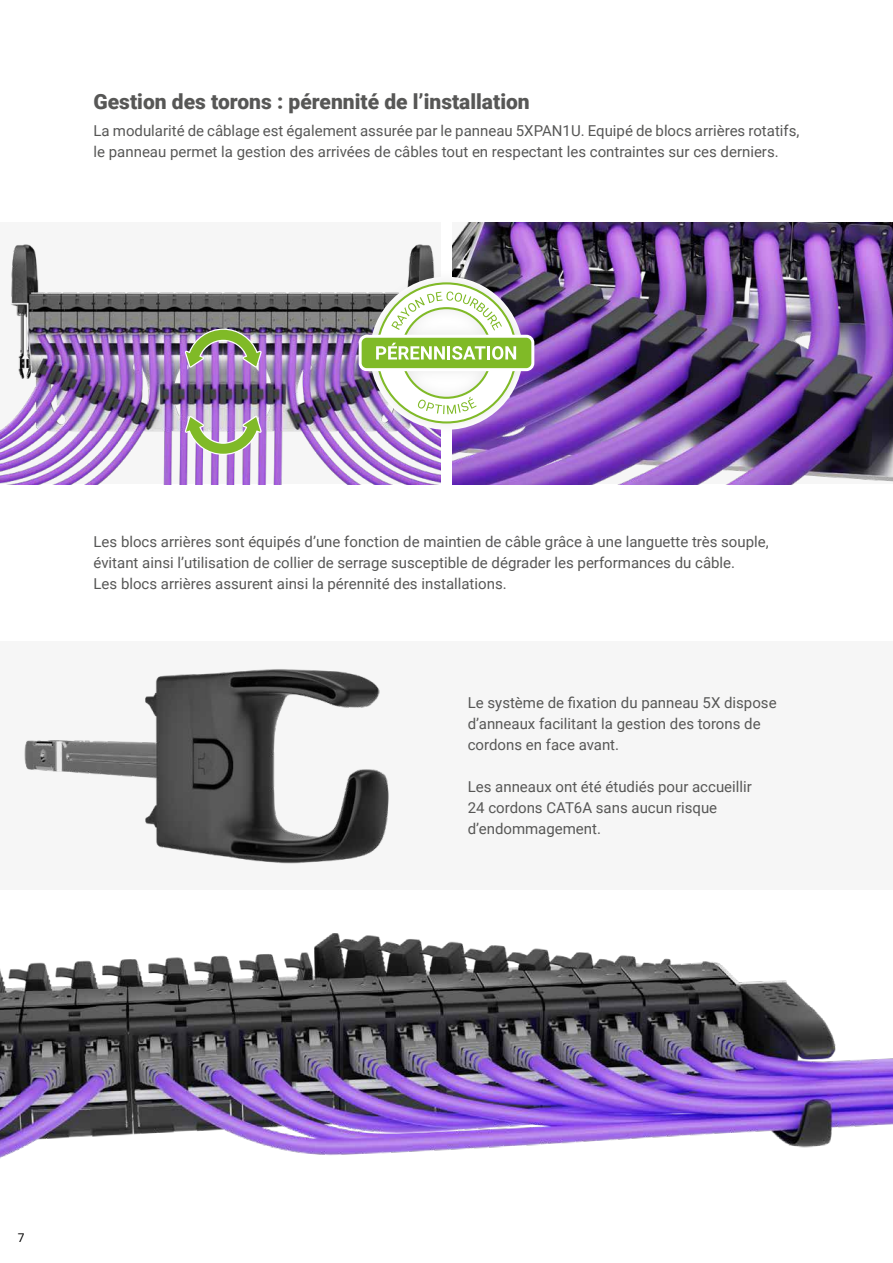
<style>
.page{position:relative;width:893px;height:1263px;background:#fff}
.page>*{position:absolute;margin:0;border:0;box-sizing:border-box;transform-origin:0 0}
.t1{font:900 21px "Roboto";color:#575756}
.t2{font:15px/21px "Roboto";color:#575756}
.t3{font:12px "Roboto";color:#000}
</style>
<div class="page">
<div style="left:0;top:222px;width:440px;height:262px;background:#f6f6f6"></div>
<img style="left:0;top:244px;width:440px;height:240px">
<img style="left:453px;top:222px;width:440px;height:262px">
<div style="left:0;top:641px;width:893px;height:249px;background:#f6f6f6"></div>
<div style="left:344px;top:269px;width:204px;height:169px;background:#000;opacity:.1"></div>
<div style="left:360px;top:336px;width:173px;height:34px;background:#80ba27;border-radius:7px"></div>
<div style="left:359px;top:335px;width:175px;height:36px;border:3px solid #fff;border-radius:7px"></div>
<svg style="left:376px;top:282px;width:141px;height:141px"></svg>
<svg style="left:185px;top:416px;width:77px;height:39px"></svg>
<img style="left:185px;top:329px;width:77px;height:39px">
<img style="left:0;top:933px;width:893px;height:226px">
<img style="left:24px;top:669px;width:365px;height:195px">
<h1 class="t1" style="left:94px;top:87px;width:438px">Gestion des torons : pérennité de l’installation</h1>
<p class="t2" style="left:94px;top:120px;width:707px">La modularité de câblage est également assurée par le panneau 5XPAN1U. Equipé de blocs arrières rotatifs, le panneau permet la gestion des arrivées de câbles tout en respectant les contraintes sur ces derniers.</p>
<p class="t2" style="left:94px;top:531px;width:677px">Les blocs arrières sont équipés d’une fonction de maintien de câble grâce à une languette très souple, évitant ainsi l’utilisation de collier de serrage susceptible de dégrader les performances du câble.<br>Les blocs arrières assurent ainsi la pérennité des installations.</p>
<p class="t2" style="left:468px;top:692px;width:310px">Le système de fixation du panneau 5X dispose d’anneaux facilitant la gestion des torons de cordons en face avant.</p>
<p class="t2" style="left:468px;top:776px;width:286px">Les anneaux ont été étudiés pour accueillir<br>24 cordons CAT6A sans aucun risque d’endommagement.</p>
<p class="t3" style="left:18px;top:1229px;width:8px">7</p>
</div>
